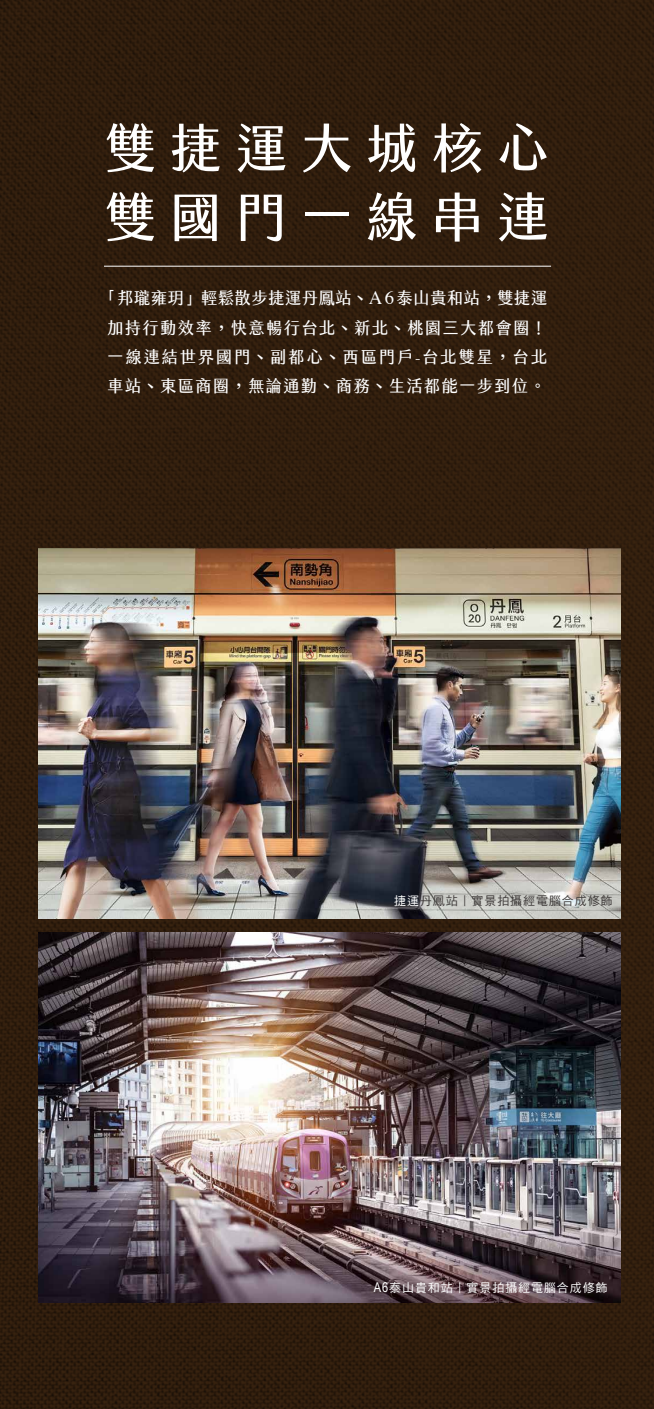
<style>
.page{position:relative;width:654px;height:1409px;background:#fff}
.page>*{position:absolute;margin:0;border:0;box-sizing:border-box;transform-origin:0 0}
.t1{font:52.5px/69px "jf jinxuan 3.0 Medium";letter-spacing:.245em;color:#fff}
.t2{font:16.5px/29.2px "jf jinxuan 3.0 Medium";letter-spacing:.07em;color:#fff;text-align:center}
.t3{font:12px "DF Hei Std W5";letter-spacing:.075em;color:#fff}
.t4{font:12px "DF Hei Std W5";letter-spacing:.075em;color:#3e3a39}
.s1{font-family:"Times";font-size:18.75px}
.s2{font-family:"Times"}
.s3{color:#fff}
.s4{font-family:"Arial Narrow";font-size:13.5px}
</style>
<div class="page">
<img style="left:0;top:0;width:654px;height:1408px">
<img style="left:39px;top:548px;width:581px;height:370px">
<img style="left:39px;top:932px;width:581px;height:370px">
<hr style="left:104px;top:266px;width:447px;height:1px;background:#fff">
<h1 class="t1" style="left:104px;top:107px;width:446px">雙捷運大城核心雙國門一線串連</h1>
<p class="t2" style="left:100px;top:281px;width:448px">「邦瓏雍玥」輕鬆散步捷運丹鳳站、<span class="s1">A6</span>泰山貴和站，雙捷運加持行動效率，快意暢行台北、新北、桃園三大都會圈！一線連結世界國門、副都心、西區門戶<span class="s2">-</span>台北雙星，台北車站、東區商圈，無論通勤、商務、生活都能一步到位。</p>
<p class="t4" style="left:394px;top:894px;width:220px"><span class="s3">捷運</span>丹鳳站︱實景拍攝經電腦合成修飾</p>
<p class="t3" style="left:374px;top:1280px;width:235px"><span class="s4">A6</span>泰山貴和站︱實景拍攝經電腦合成修飾</p>
</div>
